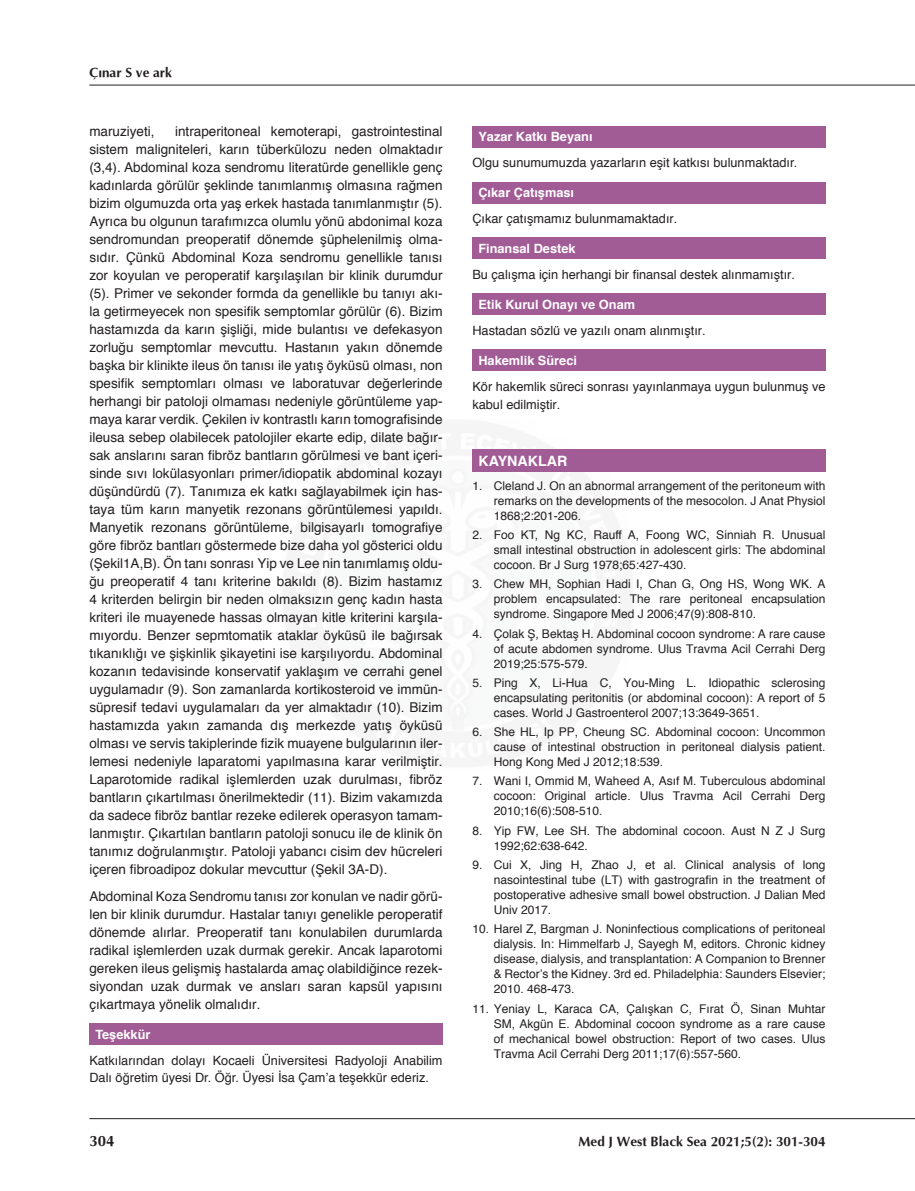
<style>
.page{position:relative;width:915px;height:1191px;background:#fff}
.page>*{position:absolute;margin:0;border:0;box-sizing:border-box;transform-origin:0 0}
.t1{font:700 15px "Optima";color:#231f20}
.t2{font:700 14.25px "Helvetica";color:#fff}
.t3{font:13.5px/18px "Helvetica";color:#231f20;text-align:justify}
.t4{font:700 13.5px "Optima";color:#231f20}
.t5{font:12.75px/18px "Helvetica";color:#231f20}
.t6{font:700 12.75px "Helvetica";color:#fff}
.List_Paragraph{font:12px/15px "Helvetica";color:#231f20;text-align:justify}
</style>
<div class="page">
<hr style="left:89px;top:85px;width:825px;height:1px;background:#231f20">
<hr style="left:89px;top:1118px;width:825px;height:1px;background:#231f20">
<div style="left:472px;top:126px;width:353px;height:21px;background:#a15b95"></div>
<div style="left:472px;top:182px;width:353px;height:21px;background:#a15b95"></div>
<div style="left:472px;top:237px;width:353px;height:22px;background:#a15b95"></div>
<div style="left:472px;top:293px;width:353px;height:22px;background:#a15b95"></div>
<div style="left:472px;top:349px;width:353px;height:22px;background:#a15b95"></div>
<div style="left:472px;top:449px;width:353px;height:23px;background:#a15b95"></div>
<div style="left:89px;top:1023px;width:353px;height:22px;background:#a15b95"></div>
<p class="t4" style="left:89px;top:64px;width:84px">Çınar S ve ark</p>
<p class="t3" style="left:89px;top:123px;width:354px;text-indent:86px">intraperitoneal kemoterapi, gastrointestinal sistem maligniteleri, karın tüberkülozu neden olmaktadır (3,4). Abdominal koza sendromu literatürde genellikle genç kadınlarda görülür şeklinde tanımlanmış olmasına rağmen bizim olgumuzda orta yaş erkek hastada tanımlanmıştır (5).<br>Ayrıca bu olgunun tarafımızca olumlu yönü abdonimal koza sendromundan preoperatif dönemde şüphelenilmiş olma&shy;sıdır. Çünkü Abdominal Koza sendromu genellikle tanısı zor koyulan ve peroperatif karşılaşılan bir klinik durumdur (5). Primer ve sekonder formda da genellikle bu tanıyı akı&shy;la getirmeyecek non spesifik semptomlar görülür (6). Bizim hastamızda da karın şişliği, mide bulantısı ve defekasyon zorluğu semptomlar mevcuttu. Hastanın yakın dönemde başka bir klinikte ileus ön tanısı ile yatış öyküsü olması, non spesifik semptomları olması ve laboratuvar değerlerinde herhangi bir patoloji olmaması nedeniyle görüntüleme yap&shy;maya karar verdik. Çekilen iv kontrastlı karın tomografisinde ileusa sebep olabilecek patolojiler ekarte edip, dilate bağır&shy;sak anslarını saran fibröz bantların görülmesi ve bant içeri&shy;sinde sıvı lokülasyonları primer/idiopatik abdominal kozayı düşündürdü (7). Tanımıza ek katkı sağlayabilmek için has&shy;taya tüm karın manyetik rezonans görüntülemesi yapıldı.<br>Manyetik rezonans görüntüleme, bilgisayarlı tomografiye göre fibröz bantları göstermede bize daha yol gösterici oldu (Şekil1A,B). Ön tanı sonrası Yip ve Lee nin tanımlamış oldu&shy;ğu preoperatif 4 tanı kriterine bakıldı (8). Bizim hastamız 4 kriterden belirgin bir neden olmaksızın genç kadın hasta kriteri ile muayenede hassas olmayan kitle kriterini karşıla&shy;mıyordu. Benzer sepmtomatik ataklar öyküsü ile bağırsak tıkanıklığı ve şişkinlik şikayetini ise karşılıyordu. Abdominal kozanın tedavisinde konservatif yaklaşım ve cerrahi genel uygulamadır (9). Son zamanlarda kortikosteroid ve immün&shy;süpresif tedavi uygulamaları da yer almaktadır (10). Bizim hastamızda yakın zamanda dış merkezde yatış öyküsü olması ve servis takiplerinde fizik muayene bulgularının iler&shy;lemesi nedeniyle laparatomi yapılmasına karar verilmiştir.<br>Laparotomide radikal işlemlerden uzak durulması, fibröz bantların çıkartılması önerilmektedir (11). Bizim vakamızda da sadece fibröz bantlar rezeke edilerek operasyon tamam&shy;lanmıştır. Çıkartılan bantların patoloji sonucu ile de klinik ön tanımız doğrulanmıştır. Patoloji yabancı cisim dev hücreleri içeren fibroadipoz dokular mevcuttur (Şekil 3A-D).</p>
<p class="t3" style="left:89px;top:887px;width:354px">Abdominal Koza Sendromu tanısı zor konulan ve nadir görü&shy;len bir klinik durumdur. Hastalar tanıyı genelikle peroperatif dönemde alırlar. Preoperatif tanı konulabilen durumlarda radikal işlemlerden uzak durmak gerekir. Ancak laparotomi gereken ileus gelişmiş hastalarda amaç olabildiğince rezek&shy;siyondan uzak durmak ve ansları saran kapsül yapısını çıkartmaya yönelik olmalıdır.</p>
<p class="t6" style="left:95px;top:1024px;width:57px">Teşekkür</p>
<p class="t5" style="left:89px;top:1052px;width:354px;line-height:17.2px">Katkılarından dolayı Kocaeli Üniversitesi Radyoloji Anabilim<br>Dalı öğretim üyesi Dr. Öğr. Üyesi İsa Çam’a teşekkür ederiz.</p>
<p class="t3" style="left:89px;top:123px;width:67px">maruziyeti,</p>
<p class="t6" style="left:478px;top:127px;width:116px">Yazar Katkı Beyanı</p>
<p class="t5" style="left:472px;top:154px;width:326px">Olgu sunumumuzda yazarların eşit katkısı bulunmaktadır.</p>
<p class="t6" style="left:478px;top:182px;width:97px">Çıkar Çatışması</p>
<p class="t5" style="left:472px;top:210px;width:206px">Çıkar çatışmamız bulunmamaktadır.</p>
<p class="t6" style="left:478px;top:238px;width:99px">Finansal Destek</p>
<p class="t5" style="left:472px;top:266px;width:324px">Bu çalışma için herhangi bir finansal destek alınmamıştır.</p>
<p class="t6" style="left:478px;top:294px;width:158px">Etik Kurul Onayı ve Onam</p>
<p class="t5" style="left:472px;top:322px;width:235px">Hastadan sözlü ve yazılı onam alınmıştır.</p>
<p class="t6" style="left:478px;top:350px;width:100px">Hakemlik Süreci</p>
<p class="t5" style="left:472px;top:377px;width:354px">Kör hakemlik süreci sonrası yayınlanmaya uygun bulunmuş ve kabul edilmiştir.</p>
<p class="t2" style="left:478px;top:450px;width:90px">KAYNAKLAR</p>
<p class="List_Paragraph" style="left:493px;top:478px;width:333px;text-indent:-21px">1. Cleland J. On an abnormal arrangement of the peritoneum with remarks on the developments of the mesocolon. J Anat Physiol 1868;2:201-206.</p>
<p class="List_Paragraph" style="left:493px;top:528px;width:333px;text-indent:-21px">2. Foo KT, Ng KC, Rauff A, Foong WC, Sinniah R. Unusual small intestinal obstruction in adolescent girls: The abdominal cocoon. Br J Surg 1978;65:427-430.</p>
<p class="List_Paragraph" style="left:493px;top:577px;width:333px;text-indent:-21px">3. Chew MH, Sophian Hadi I, Chan G, Ong HS, Wong WK. A problem encapsulated: The rare peritoneal encapsulation syndrome. Singapore Med J 2006;47(9):808-810.</p>
<p class="List_Paragraph" style="left:493px;top:626px;width:333px;text-indent:-21px">4. Çolak Ş, Bektaş H. Abdominal cocoon syndrome: A rare cause of acute abdomen syndrome. Ulus Travma Acil Cerrahi Derg 2019;25:575-579.</p>
<p class="List_Paragraph" style="left:493px;top:675px;width:333px;text-indent:-21px">5. Ping X, Li-Hua C, You-Ming L. Idiopathic sclerosing encapsulating peritonitis (or abdominal cocoon): A report of 5 cases. World J Gastroenterol 2007;13:3649-3651.</p>
<p class="List_Paragraph" style="left:493px;top:725px;width:333px;text-indent:-21px">6. She HL, Ip PP, Cheung SC. Abdominal cocoon: Uncommon cause of intestinal obstruction in peritoneal dialysis patient.<br>Hong Kong Med J 2012;18:539.</p>
<p class="List_Paragraph" style="left:493px;top:774px;width:333px;text-indent:-21px">7. Wani I, Ommid M, Waheed A, Asıf M. Tuberculous abdominal cocoon: Original article. Ulus Travma Acil Cerrahi Derg 2010;16(6):508-510.</p>
<p class="List_Paragraph" style="left:493px;top:823px;width:333px;text-indent:-21px">8. Yip FW, Lee SH. The abdominal cocoon. Aust N Z J Surg<br>1992;62:638-642.</p>
<p class="List_Paragraph" style="left:493px;top:857px;width:333px;text-indent:-21px">9. Cui X, Jing H, Zhao J, et al. Clinical analysis of long nasointestinal tube (LT) with gastrografin in the treatment of postoperative adhesive small bowel obstruction. J Dalian Med Univ 2017.</p>
<p class="List_Paragraph" style="left:493px;top:922px;width:333px;text-indent:-21px">10. Harel Z, Bargman J. Noninfectious complications of peritoneal dialysis. In: Himmelfarb J, Sayegh M, editors. Chronic kidney disease, dialysis, and transplantation: A Companion to Brenner &amp; Rector’s the Kidney. 3rd ed. Philadelphia: Saunders Elsevier; 2010. 468-473.</p>
<p class="List_Paragraph" style="left:493px;top:1001px;width:333px;text-indent:-21px">11. Yeniay L, Karaca CA, Çalışkan C, Fırat Ö, Sinan Muhtar SM, Akgün E. Abdominal cocoon syndrome as a rare cause of mechanical bowel obstruction: Report of two cases. Ulus Travma Acil Cerrahi Derg 2011;17(6):557-560.</p>
<p class="t1" style="left:89px;top:1131px;width:27px">304</p>
<p class="t4" style="left:578px;top:1132px;width:248px">Med J West Black Sea 2021;5(2): 301-304</p>
</div>
